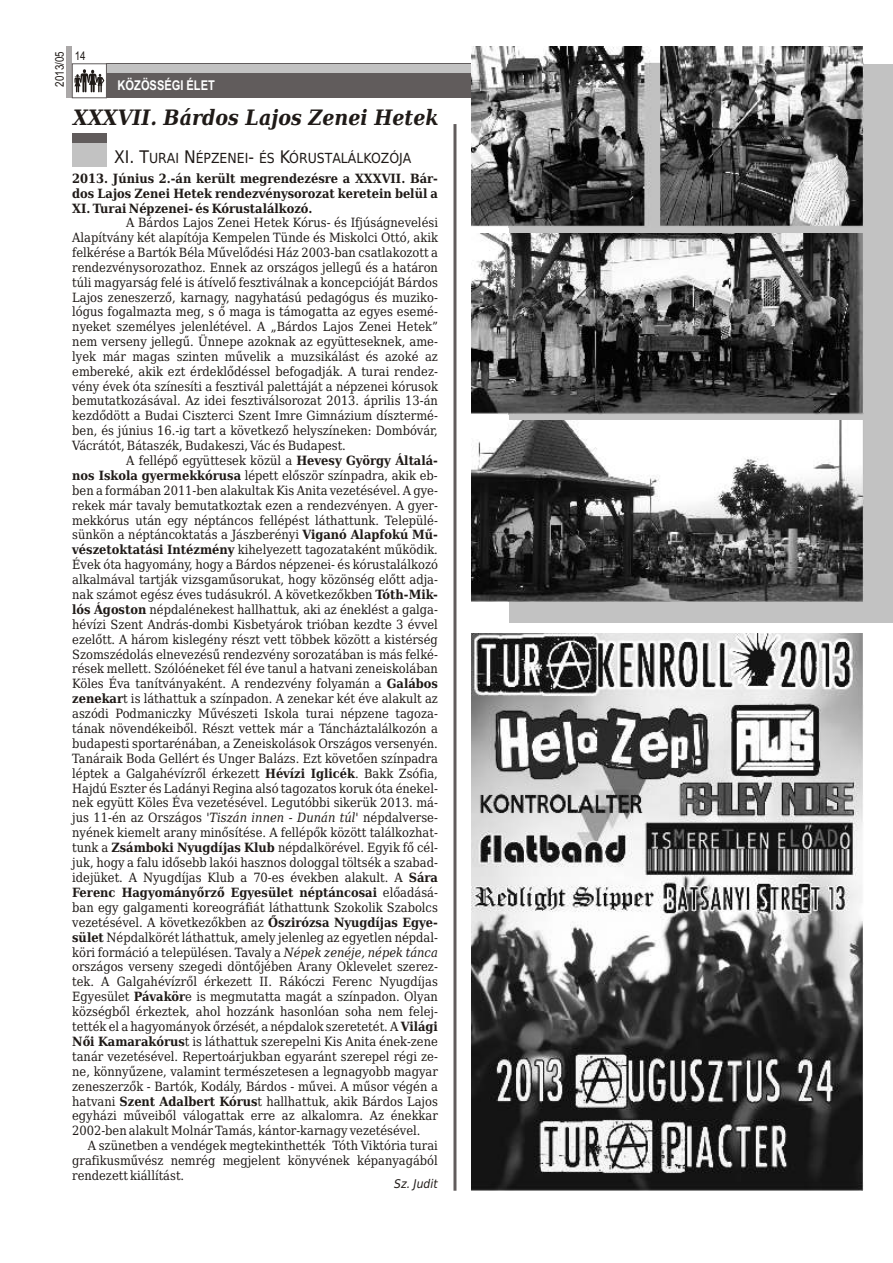
<style>
.page{position:relative;width:893px;height:1263px;background:#fff}
.page>*{position:absolute;margin:0;border:0;box-sizing:border-box;transform-origin:0 0}
.t1{font:italic 700 21.15px "DejaVu Serif Condensed";color:#1f1a17}
.t2{font:13.95px "DejaVu Sans Condensed";color:#1f1a17}
.t3{font:700 13.5px "Arial Narrow";color:#fff}
.t4{font:12.75px "DejaVu Serif Condensed";color:#1f1a17}
.t5{font:700 12.75px/15px "DejaVu Serif Condensed";color:#1f1a17;text-align:justify}
.t6{font:12px "Arial Narrow";color:#1f1a17}
.t7{font:italic 12px "DejaVu Sans Condensed";color:#1f1a17}
.s1{font-size:17.4px}
.s2{font-weight:700}
.s3{font-style:italic}
.s4{font-weight:400}
</style>
<div class="page">
<div style="left:106px;top:64px;width:715px;height:34px;background:#615c5c"></div>
<div style="left:106px;top:64px;width:715px;height:8px;background:#c2c2c2"></div>
<div style="left:509px;top:64px;width:384px;height:559px;background:#c2c2c2"></div>
<div style="left:66px;top:47px;width:6px;height:51px;background:#aba8a8"></div>
<div style="left:72px;top:63px;width:35px;height:35px;border:1px solid #615c5c"></div>
<img style="left:472px;top:634px;width:391px;height:557px">
<div style="left:72px;top:133px;width:34px;height:33px;background:#c2c2c2"></div>
<div style="left:72px;top:133px;width:34px;height:9px;background:#615c5c"></div>
<img style="left:472px;top:234px;width:391px;height:181px">
<img style="left:472px;top:421px;width:391px;height:181px">
<img style="left:472px;top:47px;width:391px;height:181px">
<svg style="left:74px;top:69px;width:30px;height:23px"></svg>
<hr style="left:453px;top:124px;width:3px;height:1067px;background:#615c5c">
<p class="t6" style="left:55px;top:87px;width:37px;rotate:-90deg">2013/05</p>
<p class="t6" style="left:75px;top:52px;width:12px">14</p>
<p class="t3" style="left:118px;top:80px;width:99px">KÖZÖSSÉGI ÉLET</p>
<h1 class="t1" style="left:73px;top:109px;width:367px">XXXVII. Bárdos Lajos Zenei Hetek</h1>
<p class="t2" style="left:114px;top:153px;width:299px"><span class="s1">XI. T</span>URAI <span class="s1">N</span>ÉPZENEI<span class="s1">-</span> ÉS <span class="s1">K</span>ÓRUSTALÁLKOZÓJA</p>
<p class="t5" style="left:72px;top:172px;width:367px">2013. Június 2.-án került megrendezésre a XXXVII. Bár&shy;dos Lajos Zenei Hetek rendezvénysorozat keretein belül a XI. Turai Népzenei- és Kórustalálkozó.</p>
<p class="t4" style="left:126px;top:218px;width:313px">A Bárdos Lajos Zenei Hetek Kórus- és Ifjúságnevelési</p>
<p class="t4" style="left:72px;top:232px;width:367px">Alapítvány két alapítója Kempelen Tünde és Miskolci Ottó, akik</p>
<p class="t4" style="left:72px;top:247px;width:367px">felkérése a Bartók Béla Művelődési Ház 2003-ban csatlakozott a</p>
<p class="t4" style="left:72px;top:262px;width:367px">rendezvénysorozathoz. Ennek az országos jellegű és a határon</p>
<p class="t4" style="left:72px;top:277px;width:367px">túli magyarság felé is átívelő fesztiválnak a koncepcióját Bárdos</p>
<p class="t4" style="left:72px;top:292px;width:367px">Lajos zeneszerző, karnagy, nagyhatású pedagógus és muziko-</p>
<p class="t4" style="left:72px;top:307px;width:367px">lógus fogalmazta meg, s ő maga is támogatta az egyes esemé-</p>
<p class="t4" style="left:72px;top:322px;width:367px">nyeket személyes jelenlétével. A „Bárdos Lajos Zenei Hetek”</p>
<p class="t4" style="left:72px;top:336px;width:367px">nem verseny jellegű. Ünnepe azoknak az együtteseknek, ame-</p>
<p class="t4" style="left:72px;top:351px;width:367px">lyek már magas szinten művelik a muzsikálást és azoké az</p>
<p class="t4" style="left:72px;top:366px;width:367px">embereké, akik ezt érdeklődéssel befogadják. A turai rendez-</p>
<p class="t4" style="left:72px;top:381px;width:367px">vény évek óta színesíti a fesztivál palettáját a népzenei kórusok</p>
<p class="t4" style="left:72px;top:396px;width:367px">bemutatkozásával. Az idei fesztiválsorozat 2013. április 13-án</p>
<p class="t4" style="left:72px;top:411px;width:367px">kezdődött a Budai Ciszterci Szent Imre Gimnázium dísztermé-</p>
<p class="t4" style="left:72px;top:425px;width:367px">ben, és június 16.-ig tart a következő helyszíneken: Dombóvár,</p>
<p class="t4" style="left:72px;top:440px;width:275px">Vácrátót, Bátaszék, Budakeszi, Vác és Budapest.</p>
<p class="t4" style="left:126px;top:455px;width:313px">A fellépő együttesek közül a <span class="s2">Hevesy György Általá-</span></p>
<p class="t4" style="left:72px;top:470px;width:367px"><span class="s2">nos Iskola gyermekkórusa</span> lépett először színpadra, akik eb-</p>
<p class="t4" style="left:72px;top:485px;width:367px">ben a formában 2011-ben alakultak Kis Anita vezetésével. A gye-</p>
<p class="t4" style="left:72px;top:500px;width:367px">rekek már tavaly bemutatkoztak ezen a rendezvényen. A gyer-</p>
<p class="t4" style="left:72px;top:515px;width:367px">mekkórus után egy néptáncos fellépést láthattunk. Települé-</p>
<p class="t4" style="left:72px;top:530px;width:367px">sünkön a néptáncoktatás a Jászberényi <span class="s2">Viganó Alapfokú Mű-</span></p>
<p class="t4" style="left:72px;top:545px;width:367px"><span class="s2">vészetoktatási Intézmény</span> kihelyezett tagozataként működik.</p>
<p class="t4" style="left:72px;top:560px;width:367px">Évek óta hagyomány, hogy a Bárdos népzenei- és kórustalálkozó</p>
<p class="t4" style="left:72px;top:574px;width:367px">alkalmával tartják vizsgaműsorukat, hogy közönség előtt adja-</p>
<p class="t4" style="left:72px;top:589px;width:367px">nak számot egész éves tudásukról. A következőkben <span class="s2">Tóth-Mik-</span></p>
<p class="t4" style="left:72px;top:604px;width:367px"><span class="s2">lós Ágoston</span> népdalénekest hallhattuk, aki az éneklést a galga-</p>
<p class="t4" style="left:72px;top:619px;width:367px">hévízi Szent András-dombi Kisbetyárok trióban kezdte 3 évvel</p>
<p class="t4" style="left:72px;top:634px;width:367px">ezelőtt. A három kislegény részt vett többek között a kistérség</p>
<p class="t4" style="left:72px;top:649px;width:367px">Szomszédolás elnevezésű rendezvény sorozatában is más felké-</p>
<p class="t4" style="left:72px;top:664px;width:367px">rések mellett. Szólóéneket fél éve tanul a hatvani zeneiskolában</p>
<p class="t4" style="left:72px;top:679px;width:367px">Köles Éva tanítványaként. A rendezvény folyamán a <span class="s2">Galábos</span></p>
<p class="t4" style="left:72px;top:694px;width:367px"><span class="s2">zenekar</span>t is láthattuk a színpadon. A zenekar két éve alakult az</p>
<p class="t4" style="left:72px;top:709px;width:367px">aszódi Podmaniczky Művészeti Iskola turai népzene tagoza-</p>
<p class="t4" style="left:72px;top:723px;width:367px">tának növendékeiből. Részt vettek már a Táncháztalálkozón a</p>
<p class="t4" style="left:72px;top:738px;width:367px">budapesti sportarénában, a Zeneiskolások Országos versenyén.</p>
<p class="t4" style="left:72px;top:753px;width:367px">Tanáraik Boda Gellért és Unger Balázs. Ezt követően színpadra</p>
<p class="t4" style="left:72px;top:768px;width:367px">léptek a Galgahévízről érkezett <span class="s2">Hévízi Iglicék</span>. Bakk Zsófia,</p>
<p class="t4" style="left:72px;top:783px;width:367px">Hajdú Eszter és Ladányi Regina alsó tagozatos koruk óta énekel-</p>
<p class="t4" style="left:72px;top:798px;width:367px">nek együtt Köles Éva vezetésével. Legutóbbi sikerük 2013. má-</p>
<p class="t4" style="left:72px;top:813px;width:367px">jus 11-én az Országos <span class="s3">'Tiszán innen - Dunán túl'</span> népdalverse-</p>
<p class="t4" style="left:72px;top:827px;width:367px">nyének kiemelt arany minősítése. A fellépők között találkozhat-</p>
<p class="t4" style="left:72px;top:842px;width:367px">tunk a <span class="s2">Zsámboki Nyugdíjas Klub</span> népdalkörével. Egyik fő cél-</p>
<p class="t4" style="left:72px;top:857px;width:367px">juk, hogy a falu idősebb lakói hasznos dologgal töltsék a szabad-</p>
<p class="t4" style="left:72px;top:872px;width:367px">idejüket. A Nyugdíjas Klub a 70-es években alakult. A <span class="s2">Sára</span></p>
<p class="t5" style="left:72px;top:886px;width:367px">Ferenc Hagyományőrző Egyesület néptáncosai <span class="s4">előadásá-</span></p>
<p class="t4" style="left:72px;top:902px;width:367px">ban egy galgamenti koreográfiát láthattunk Szokolik Szabolcs</p>
<p class="t4" style="left:72px;top:917px;width:367px">vezetésével. A következőkben az <span class="s2">Őszirózsa Nyugdíjas Egye-</span></p>
<p class="t4" style="left:72px;top:932px;width:367px"><span class="s2">sület</span> Népdalkörét láthattuk, amely jelenleg az egyetlen népdal-</p>
<p class="t4" style="left:72px;top:947px;width:367px">köri formáció a településen. Tavaly a <span class="s3">Népek zenéje, népek tánca</span></p>
<p class="t4" style="left:72px;top:962px;width:367px">országos verseny szegedi döntőjében Arany Oklevelet szerez-</p>
<p class="t4" style="left:72px;top:976px;width:367px">tek. A Galgahévízről érkezett II. Rákóczi Ferenc Nyugdíjas</p>
<p class="t4" style="left:72px;top:991px;width:367px">Egyesület <span class="s2">Pávakör</span>e is megmutatta magát a színpadon. Olyan</p>
<p class="t4" style="left:72px;top:1006px;width:367px">községből érkeztek, ahol hozzánk hasonlóan soha nem felej-</p>
<p class="t4" style="left:72px;top:1021px;width:367px">tették el a hagyományok őrzését, a népdalok szeretetét. A <span class="s2">Világi</span></p>
<p class="t4" style="left:72px;top:1036px;width:367px"><span class="s2">Női Kamarakórus</span>t is láthattuk szerepelni Kis Anita ének-zene</p>
<p class="t4" style="left:72px;top:1051px;width:367px">tanár vezetésével. Repertoárjukban egyaránt szerepel régi ze-</p>
<p class="t4" style="left:72px;top:1066px;width:367px">ne, könnyűzene, valamint természetesen a legnagyobb magyar</p>
<p class="t4" style="left:72px;top:1081px;width:367px">zeneszerzők - Bartók, Kodály, Bárdos - művei. A műsor végén a</p>
<p class="t4" style="left:72px;top:1096px;width:367px">hatvani <span class="s2">Szent Adalbert Kórus</span>t hallhattuk, akik Bárdos Lajos</p>
<p class="t4" style="left:72px;top:1111px;width:367px">egyházi műveiből válogattak erre az alkalomra. Az énekkar</p>
<p class="t4" style="left:72px;top:1125px;width:350px">2002-ben alakult Molnár Tamás, kántor-karnagy vezetésével.</p>
<p class="t4" style="left:88px;top:1140px;width:352px">A szünetben a vendégek megtekinthették Tóth Viktória turai</p>
<p class="t4" style="left:72px;top:1155px;width:367px">grafikusművész nemrég megjelent könyvének képanyagából</p>
<p class="t4" style="left:72px;top:1170px;width:114px">rendezett kiállítást.</p>
<p class="t7" style="left:394px;top:1179px;width:45px">Sz. Judit</p>
</div>
